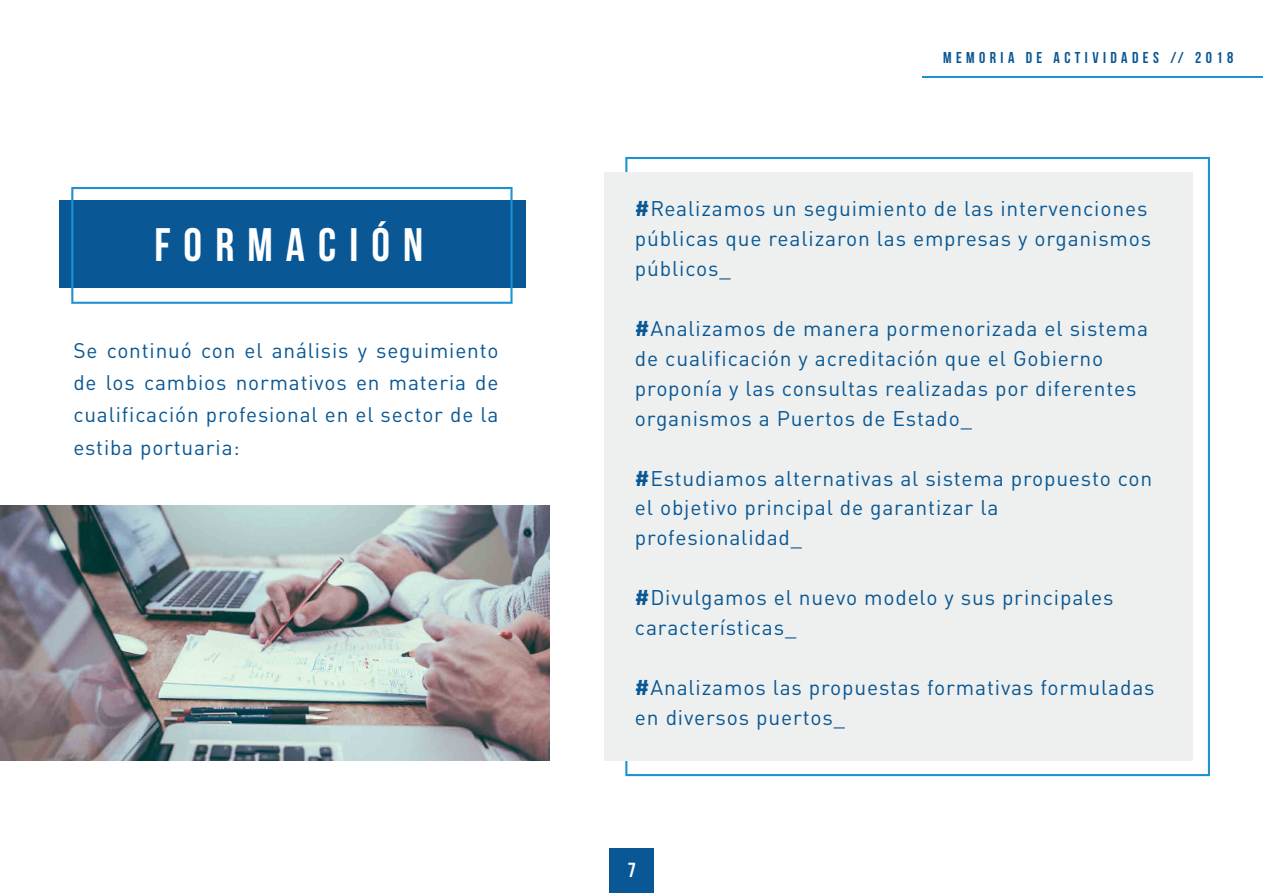
<style>
.page{position:relative;width:1263px;height:893px;background:#fff}
.page>*{position:absolute;margin:0;border:0;box-sizing:border-box;transform-origin:0 0}
.t1{font:700 46.95px "Bebas Neue";letter-spacing:.28em;color:#fff}
.t2{font:21px/29.8px "DIN Pro";letter-spacing:.04em;color:#095794}
.t3{font:20.85px/32.2px "DIN Pro";letter-spacing:.04em;color:#095794;text-align:justify}
.t4{font:700 20.4px "Bebas Neue";color:#fff}
.t5{font:15.75px "Bebas Neue";letter-spacing:.28em;color:#095794}
.s1{font-weight:700}
</style>
<div class="page">
<hr style="left:923px;top:76px;width:340px;height:1px;background:#1f91d1">
<div style="left:609px;top:849px;width:45px;height:44px;background:#095794"></div>
<svg style="left:625px;top:157px;width:585px;height:619px"></svg>
<div style="left:59px;top:201px;width:466px;height:87px;background:#095794"></div>
<div style="left:604px;top:173px;width:588px;height:588px;background:#eef0ef"></div>
<svg style="left:71px;top:187px;width:442px;height:117px"></svg>
<img style="left:0;top:505px;width:549px;height:256px">
<h1 class="t1" style="left:154px;top:219px;width:270px">FORMACIÓN</h1>
<p class="t3" style="left:73px;top:332px;width:427px">Se continuó con el análisis y seguimiento de los cambios normativos en materia de cualificación profesional en el sector de la estiba portuaria:</p>
<p class="t5" style="left:943px;top:49px;width:292px">MEMORIA DE ACTIVIDADES // 2018</p>
<p class="t2" style="left:635px;top:192px;width:518px"><span class="s1">#</span>Realizamos un seguimiento de las intervenciones públicas que realizaron las empresas y organismos públicos_</p>
<p class="t2" style="left:635px;top:311px;width:515px"><span class="s1">#</span>Analizamos de manera pormenorizada el sistema de cualificación y acreditación que el Gobierno proponía y las consultas realizadas por diferentes organismos a Puertos de Estado_</p>
<p class="t2" style="left:635px;top:461px;width:519px"><span class="s1">#</span>Estudiamos alternativas al sistema propuesto con el objetivo principal de garantizar la profesionalidad_</p>
<p class="t2" style="left:635px;top:581px;width:480px"><span class="s1">#</span>Divulgamos el nuevo modelo y sus principales características_</p>
<p class="t2" style="left:635px;top:670px;width:521px"><span class="s1">#</span>Analizamos las propuestas formativas formuladas en diversos puertos_</p>
<p class="t4" style="left:628px;top:859px;width:10px">7</p>
</div>
